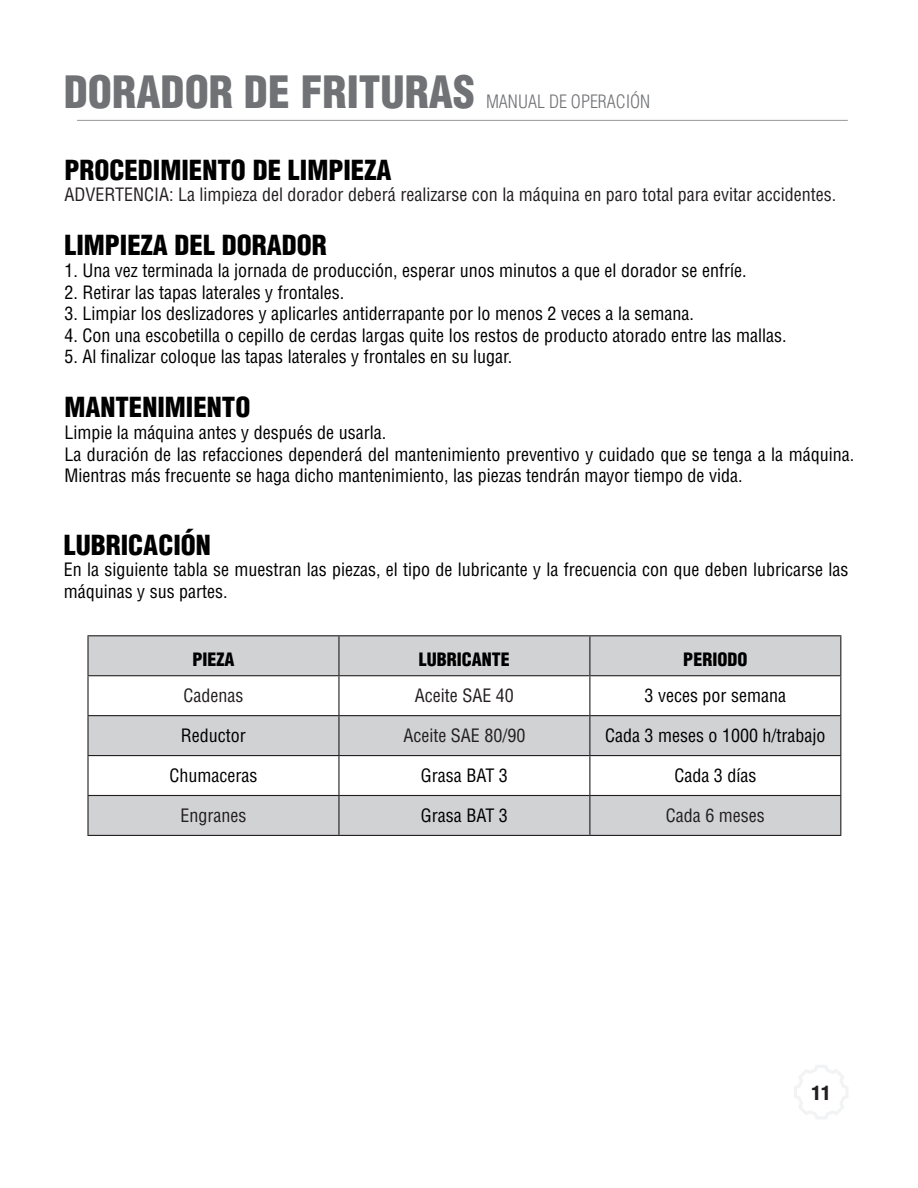
<style>
.page{position:relative;width:918px;height:1188px;background:#fff}
.page>*{position:absolute;margin:0;border:0;box-sizing:border-box;transform-origin:0 0}
.t1{font:900 condensed 43.5px "Helvetica";color:#717275}
.t2{font:900 condensed 27px "Helvetica";color:#000}
.t3{font:900 condensed 19.5px "Helvetica";color:#231f20}
.t4{font:condensed 18px/21.6px "Helvetica LT Std";color:#000}
.t5{font:condensed 18px "Helvetica";color:#231f20}
.t6{font:900 condensed 18px "Helvetica";color:#000}
.t7{font:300 condensed 18px "Helvetica LT Std";color:#717275}
</style>
<div class="page">
<hr style="left:77px;top:120px;width:771px;height:1px;background:#979797">
<svg style="left:794px;top:1065px;width:54px;height:54px"></svg>
<div style="left:89px;top:636px;width:751px;height:199px;background:#d1d2d4"></div>
<svg style="left:89px;top:676px;width:751px;height:119px"></svg>
<hr style="left:87px;top:635px;width:252px;height:1px;background:#231f20">
<hr style="left:87px;top:636px;width:2px;height:39px;background:#231f20">
<hr style="left:339px;top:635px;width:251px;height:1px;background:#231f20">
<hr style="left:338px;top:636px;width:2px;height:39px;background:#231f20">
<hr style="left:590px;top:635px;width:251px;height:1px;background:#231f20">
<hr style="left:589px;top:636px;width:1px;height:39px;background:#231f20">
<hr style="left:840px;top:636px;width:1px;height:39px;background:#231f20">
<hr style="left:87px;top:675px;width:252px;height:1px;background:#231f20">
<hr style="left:87px;top:676px;width:2px;height:39px;background:#231f20">
<hr style="left:339px;top:675px;width:251px;height:1px;background:#231f20">
<hr style="left:338px;top:676px;width:2px;height:39px;background:#231f20">
<hr style="left:590px;top:675px;width:251px;height:1px;background:#231f20">
<hr style="left:589px;top:676px;width:1px;height:39px;background:#231f20">
<hr style="left:840px;top:676px;width:1px;height:39px;background:#231f20">
<hr style="left:87px;top:715px;width:252px;height:1px;background:#231f20">
<hr style="left:87px;top:716px;width:2px;height:39px;background:#231f20">
<hr style="left:339px;top:715px;width:251px;height:1px;background:#231f20">
<hr style="left:338px;top:716px;width:2px;height:39px;background:#231f20">
<hr style="left:590px;top:715px;width:251px;height:1px;background:#231f20">
<hr style="left:589px;top:716px;width:1px;height:39px;background:#231f20">
<hr style="left:840px;top:716px;width:1px;height:39px;background:#231f20">
<hr style="left:87px;top:755px;width:252px;height:1px;background:#231f20">
<hr style="left:87px;top:756px;width:2px;height:39px;background:#231f20">
<hr style="left:339px;top:755px;width:251px;height:1px;background:#231f20">
<hr style="left:338px;top:756px;width:2px;height:39px;background:#231f20">
<hr style="left:590px;top:755px;width:251px;height:1px;background:#231f20">
<hr style="left:589px;top:756px;width:1px;height:39px;background:#231f20">
<hr style="left:840px;top:756px;width:1px;height:39px;background:#231f20">
<hr style="left:87px;top:795px;width:252px;height:1px;background:#231f20">
<hr style="left:87px;top:796px;width:2px;height:39px;background:#231f20">
<hr style="left:339px;top:795px;width:251px;height:1px;background:#231f20">
<hr style="left:338px;top:796px;width:2px;height:39px;background:#231f20">
<hr style="left:590px;top:795px;width:251px;height:1px;background:#231f20">
<hr style="left:589px;top:796px;width:1px;height:39px;background:#231f20">
<hr style="left:840px;top:796px;width:1px;height:39px;background:#231f20">
<hr style="left:87px;top:835px;width:252px;height:1px;background:#231f20">
<hr style="left:339px;top:835px;width:251px;height:1px;background:#231f20">
<hr style="left:590px;top:835px;width:251px;height:1px;background:#231f20">
<h1 class="t1" style="left:64px;top:65px;width:413px">DORADOR DE FRITURAS</h1>
<p class="t7" style="left:486px;top:91px;width:166px">MANUAL DE OPERACIÓN</p>
<h2 class="t2" style="left:64px;top:153px;width:329px">PROCEDIMIENTO DE LIMPIEZA</h2>
<p class="t5" style="left:64px;top:184px;width:773px">ADVERTENCIA: La limpieza del dorador deberá realizarse con la máquina en paro total para evitar accidentes.</p>
<h2 class="t2" style="left:64px;top:228px;width:264px">LIMPIEZA DEL DORADOR</h2>
<p class="t4" style="left:64px;top:260px;width:684px">1. Una vez terminada la jornada de producción, esperar unos minutos a que el dorador se enfríe.</p>
<p class="t4" style="left:64px;top:281px;width:281px">2. Retirar las tapas laterales y frontales.</p>
<p class="t4" style="left:64px;top:303px;width:631px">3. Limpiar los deslizadores y aplicarles antiderrapante por lo menos 2 veces a la semana.</p>
<p class="t4" style="left:64px;top:324px;width:724px">4. Con una escobetilla o cepillo de cerdas largas quite los restos de producto atorado entre las mallas.</p>
<p class="t4" style="left:64px;top:346px;width:449px">5. Al finalizar coloque las tapas laterales y frontales en su lugar.</p>
<h2 class="t2" style="left:64px;top:390px;width:188px">MANTENIMIENTO</h2>
<p class="t4" style="left:64px;top:422px;width:791px">Limpie la máquina antes y después de usarla.<br>La duración de las refacciones dependerá del mantenimiento preventivo y cuidado que se tenga a la máquina.<br>Mientras más frecuente se haga dicho mantenimiento, las piezas tendrán mayor tiempo de vida.</p>
<h2 class="t2" style="left:64px;top:528px;width:149px">LUBRICACIÓN</h2>
<p class="t4" style="left:64px;top:559px;width:786px">En la siguiente tabla se muestran las piezas, el tipo de lubricante y la frecuencia con que deben lubricarse las máquinas y sus partes.</p>
<p class="t6" style="left:192px;top:648px;width:44px">PIEZA</p>
<p class="t6" style="left:419px;top:648px;width:93px">LUBRICANTE</p>
<p class="t6" style="left:683px;top:648px;width:66px">PERIODO</p>
<p class="t5" style="left:183px;top:685px;width:61px">Cadenas</p>
<p class="t5" style="left:415px;top:685px;width:100px">Aceite SAE 40</p>
<p class="t4" style="left:645px;top:685px;width:143px">3 veces por semana</p>
<p class="t4" style="left:181px;top:725px;width:66px">Reductor</p>
<p class="t5" style="left:403px;top:725px;width:124px">Aceite SAE 80/90</p>
<p class="t4" style="left:605px;top:725px;width:222px">Cada 3 meses o 1000 h/trabajo</p>
<p class="t4" style="left:170px;top:765px;width:89px">Chumaceras</p>
<p class="t4" style="left:421px;top:765px;width:88px">Grasa BAT 3</p>
<p class="t4" style="left:674px;top:765px;width:83px">Cada 3 días</p>
<p class="t5" style="left:181px;top:804px;width:67px">Engranes</p>
<p class="t4" style="left:421px;top:804px;width:88px">Grasa BAT 3</p>
<p class="t5" style="left:666px;top:804px;width:100px">Cada 6 meses</p>
<p class="t3" style="left:812px;top:1080px;width:21px">11</p>
</div>
